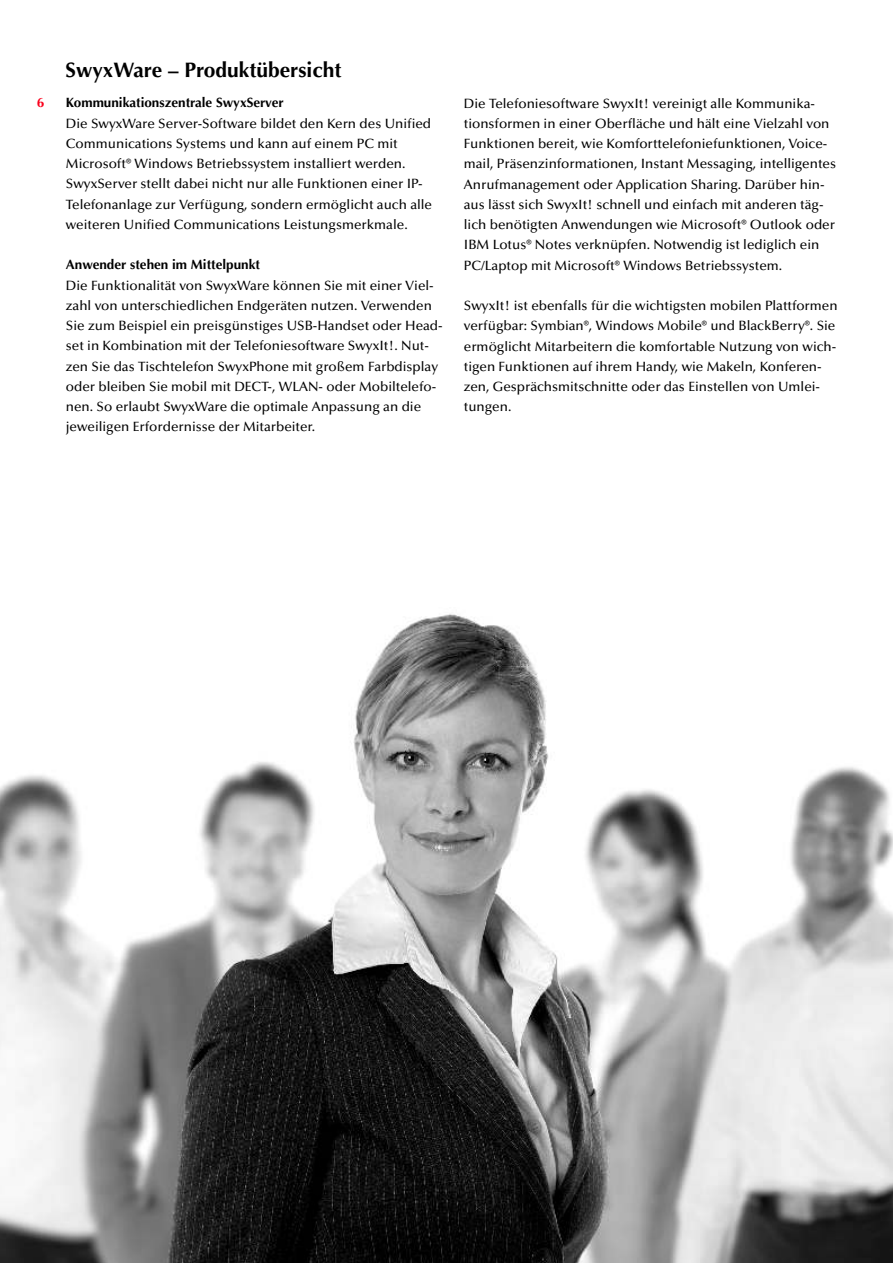
<style>
.page{position:relative;width:893px;height:1263px;background:#fff}
.page>*{position:absolute;margin:0;border:0;box-sizing:border-box;transform-origin:0 0}
.t1{font:700 21px "Optima LT Std";color:#000}
.t2{font:13.5px/20.2px "Optima LT Std";color:#000}
.t3{font:700 13.5px "Optima LT Std";color:#000}
.t4{font:700 13.5px "Optima LT Std";color:#fa001c}
</style>
<div class="page">
<img style="left:0;top:614px;width:893px;height:649px">
<p class="t4" style="left:37px;top:97px;width:9px">6</p>
<h1 class="t1" style="left:66px;top:61px;width:277px">SwyxWare – Produktübersicht</h1>
<p class="t3" style="left:66px;top:97px;width:219px">Kommunikationszentrale SwyxServer</p>
<p class="t2" style="left:66px;top:114px;width:368px">Die SwyxWare Server-Software bildet den Kern des Unified Communications Systems und kann auf einem PC mit Microsoft® Windows Betriebssystem installiert werden.<br>SwyxServer stellt dabei nicht nur alle Funktionen einer IP-Telefonanlage zur Verfügung, sondern ermöglicht auch alle weiteren Unified Communications Leistungsmerkmale.</p>
<p class="t3" style="left:66px;top:259px;width:196px">Anwender stehen im Mittelpunkt</p>
<p class="t2" style="left:66px;top:276px;width:378px">Die Funktionalität von SwyxWare können Sie mit einer Viel&shy;zahl von unterschiedlichen Endgeräten nutzen. Verwenden Sie zum Beispiel ein preisgünstiges USB-Handset oder Head&shy;set in Kombination mit der Telefoniesoftware SwyxIt!. Nut&shy;zen Sie das Tischtelefon SwyxPhone mit großem Farbdisplay oder bleiben Sie mobil mit DECT-, WLAN- oder Mobiltelefo&shy;nen. So erlaubt SwyxWare die optimale Anpassung an die jeweiligen Erfordernisse der Mitarbeiter.</p>
<p class="t2" style="left:464px;top:94px;width:374px">Die Telefoniesoftware SwyxIt! vereinigt alle Kommunika&shy;tionsformen in einer Oberfläche und hält eine Vielzahl von Funktionen bereit, wie Komforttelefoniefunktionen, Voice&shy;mail, Präsenzinformationen, Instant Messaging, intelligentes Anrufmanagement oder Application Sharing. Darüber hin&shy;aus lässt sich SwyxIt! schnell und einfach mit anderen täg&shy;lich benötigten Anwendungen wie Microsoft® Outlook oder IBM Lotus® Notes verknüpfen. Notwendig ist lediglich ein PC/Laptop mit Microsoft® Windows Betriebssystem.</p>
<p class="t2" style="left:464px;top:297px;width:375px">SwyxIt! ist ebenfalls für die wichtigsten mobilen Plattformen verfügbar: Symbian®, Windows Mobile® und BlackBerry®. Sie ermöglicht Mitarbeitern die komfortable Nutzung von wich&shy;tigen Funktionen auf ihrem Handy, wie Makeln, Konferen&shy;zen, Gesprächsmitschnitte oder das Einstellen von Umlei&shy;tungen.</p>
</div>
